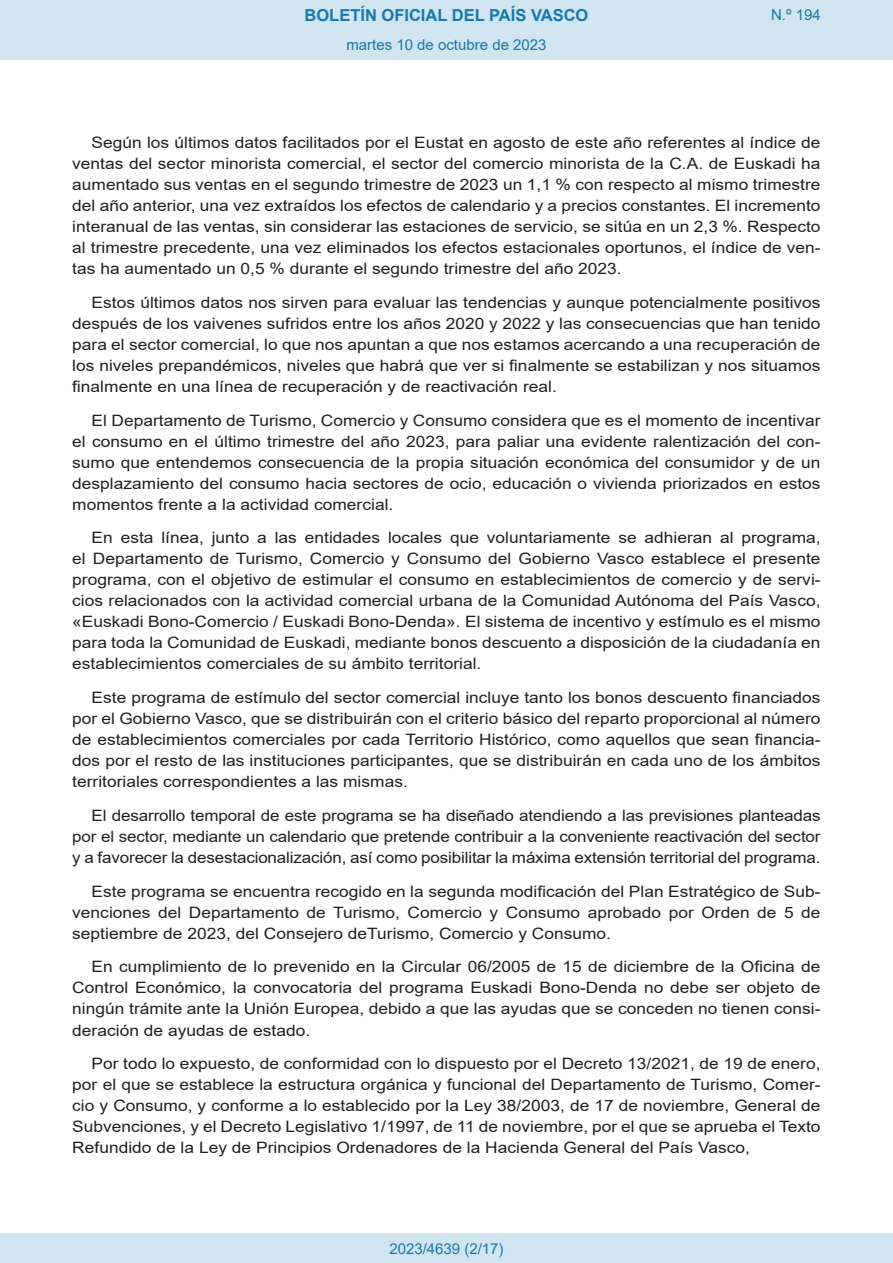
<style>
.page{position:relative;width:893px;height:1263px;background:#fff}
.page>*{position:absolute;margin:0;border:0;box-sizing:border-box;transform-origin:0 0}
.t1{font:700 16.5px "Arial";color:#1879ad}
.BOPVDetalle{font:15.6px/21px "Arial";color:#231f20;text-align:justify;scale:1.11 1}
.BOPVDetalle-2{font:15.6px/21px "Arial";color:#231f20;text-align:justify;scale:1.08 1}
.Paginacion_Centro{font:15px "Arial";color:#1879ad}
</style>
<div class="page">
<div style="left:0;top:0;width:893px;height:60px;background:#d0e5f0"></div>
<div style="left:0;top:1233px;width:893px;height:30px;background:#d0e5f0"></div>
<p class="t1" style="left:305px;top:3px;width:285px">BOLETÍN OFICIAL DEL PAÍS VASCO</p>
<p class="Paginacion_Centro" style="left:346px;top:35px;width:202px">martes 10 de octubre de 2023</p>
<p class="Paginacion_Centro" style="left:771px;top:5px;width:51px">N.º 194</p>
<p class="BOPVDetalle" style="left:72px;top:132px;width:676px;text-indent:19px">Según los últimos datos facilitados por el Eustat en agosto de este año referentes al índice de ventas del sector minorista comercial, el sector del comercio minorista de la C.A. de Euskadi ha aumentado sus ventas en el segundo trimestre de 2023 un 1,1 % con respecto al mismo trimestre del año anterior, una vez extraídos los efectos de calendario y a precios constantes. El incremento interanual de las ventas, sin considerar las estaciones de servicio, se sitúa en un 2,3 %. Respecto al trimestre precedente, una vez eliminados los efectos estacionales oportunos, el índice de ven&shy;tas ha aumentado un 0,5 % durante el segundo trimestre del año 2023.</p>
<p class="BOPVDetalle" style="left:72px;top:292px;width:676px;text-indent:19px">Estos últimos datos nos sirven para evaluar las tendencias y aunque potencialmente positivos después de los vaivenes sufridos entre los años 2020 y 2022 y las consecuencias que han tenido para el sector comercial, lo que nos apuntan a que nos estamos acercando a una recuperación de los niveles prepandémicos, niveles que habrá que ver si finalmente se estabilizan y nos situamos finalmente en una línea de recuperación y de reactivación real.</p>
<p class="BOPVDetalle" style="left:72px;top:410px;width:676px;text-indent:19px">El Departamento de Turismo, Comercio y Consumo considera que es el momento de incentivar el consumo en el último trimestre del año 2023, para paliar una evidente ralentización del con&shy;sumo que entendemos consecuencia de la propia situación económica del consumidor y de un desplazamiento del consumo hacia sectores de ocio, educación o vivienda priorizados en estos momentos frente a la actividad comercial.</p>
<p class="BOPVDetalle" style="left:72px;top:527px;width:676px;text-indent:19px">En esta línea, junto a las entidades locales que voluntariamente se adhieran al programa, el Departamento de Turismo, Comercio y Consumo del Gobierno Vasco establece el presente programa, con el objetivo de estimular el consumo en establecimientos de comercio y de servi&shy;cios relacionados con la actividad comercial urbana de la Comunidad Autónoma del País Vasco, «Euskadi Bono-Comercio / Euskadi Bono-Denda». El sistema de incentivo y estímulo es el mismo para toda la Comunidad de Euskadi, mediante bonos descuento a disposición de la ciudadanía en establecimientos comerciales de su ámbito territorial.</p>
<p class="BOPVDetalle" style="left:72px;top:687px;width:676px;text-indent:19px">Este programa de estímulo del sector comercial incluye tanto los bonos descuento financiados por el Gobierno Vasco, que se distribuirán con el criterio básico del reparto proporcional al número de establecimientos comerciales por cada Territorio Histórico, como aquellos que sean financia&shy;dos por el resto de las instituciones participantes, que se distribuirán en cada uno de los ámbitos territoriales correspondientes a las mismas.</p>
<p class="BOPVDetalle-2" style="left:72px;top:805px;width:694px;text-indent:19px">El desarrollo temporal de este programa se ha diseñado atendiendo a las previsiones planteadas por el sector, mediante un calendario que pretende contribuir a la conveniente reactivación del sector y a favorecer la desestacionalización, así como posibilitar la máxima extensión territorial del programa.</p>
<p class="BOPVDetalle" style="left:72px;top:881px;width:676px;text-indent:19px">Este programa se encuentra recogido en la segunda modificación del Plan Estratégico de Sub&shy;venciones del Departamento de Turismo, Comercio y Consumo aprobado por Orden de 5 de septiembre de 2023, del Consejero deTurismo, Comercio y Consumo.</p>
<p class="BOPVDetalle" style="left:72px;top:956px;width:676px;text-indent:19px">En cumplimiento de lo prevenido en la Circular 06/2005 de 15 de diciembre de la Oficina de Control Económico, la convocatoria del programa Euskadi Bono-Denda no debe ser objeto de ningún trámite ante la Unión Europea, debido a que las ayudas que se conceden no tienen consi&shy;deración de ayudas de estado.</p>
<p class="BOPVDetalle" style="left:72px;top:1053px;width:676px;text-indent:19px">Por todo lo expuesto, de conformidad con lo dispuesto por el Decreto 13/2021, de 19 de enero, por el que se establece la estructura orgánica y funcional del Departamento de Turismo, Comer&shy;cio y Consumo, y conforme a lo establecido por la Ley 38/2003, de 17 de noviembre, General de Subvenciones, y el Decreto Legislativo 1/1997, de 11 de noviembre, por el que se aprueba el Texto Refundido de la Ley de Principios Ordenadores de la Hacienda General del País Vasco,</p>
<p class="Paginacion_Centro" style="left:389px;top:1238px;width:116px">2023/4639 (2/17)</p>
</div>
